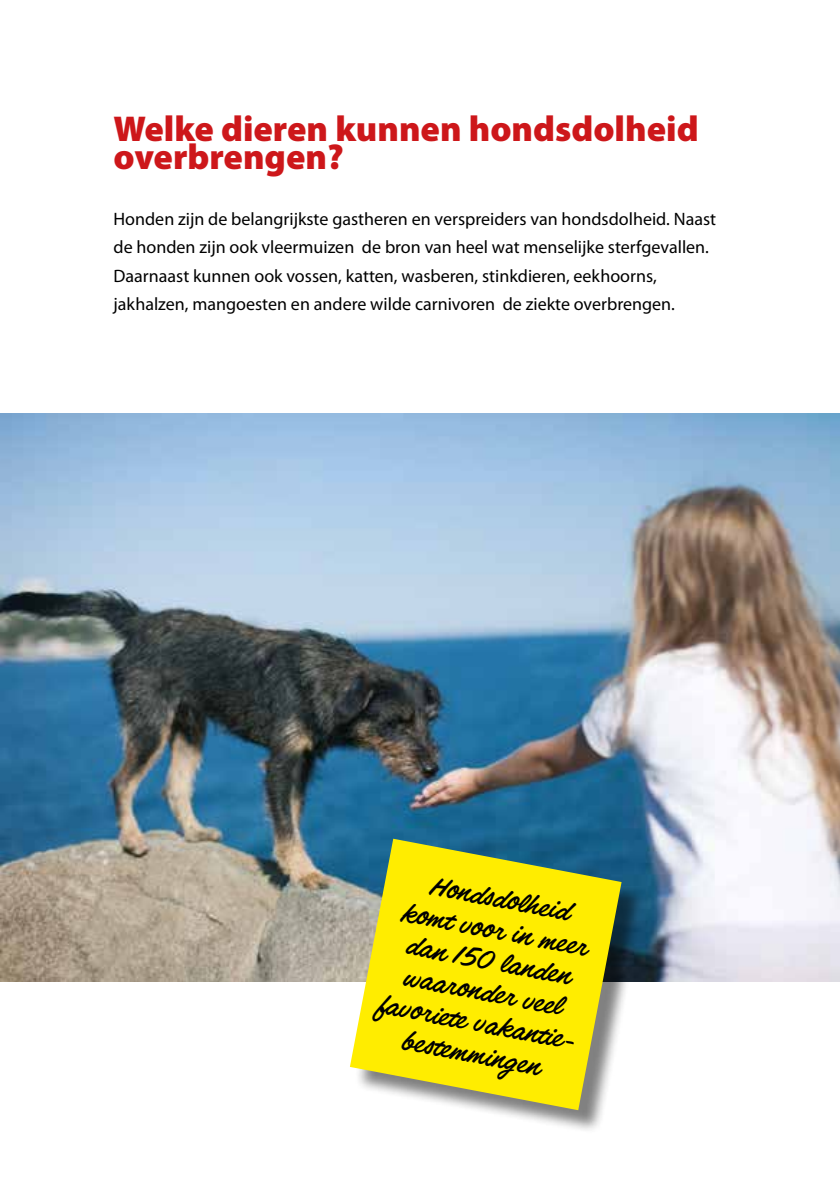
<style>
.page{position:relative;width:840px;height:1191px;background:#fff}
.page>*{position:absolute;margin:0;border:0;box-sizing:border-box;transform-origin:0 0}
.t1{font:900 36px/28px "Myriad Pro";color:#cd171a}
.t2{font:31.6px/31.6px "Filmotype Lucky";color:#000;text-align:center}
.t3{font:18px/28px "Myriad Pro";color:#000}
</style>
<div class="page">
<img style="left:0;top:414px;width:839px;height:567px">
<div style="left:353px;top:842px;width:292px;height:292px;background:#000;opacity:.5"></div>
<svg style="left:350px;top:838px;width:271px;height:272px;background:#dcd62c"></svg>
<h1 class="t1" style="left:113px;top:116px;width:586px">Welke dieren kunnen hondsdolheid overbrengen?</h1>
<p class="t3" style="left:113px;top:205px;width:603px">Honden zijn de belangrijkste gastheren en verspreiders van hondsdolheid. Naast de honden zijn ook vleermuizen de bron van heel wat menselijke sterfgevallen.<br>Daarnaast kunnen ook vossen, katten, wasberen, stinkdieren, eekhoorns, jakhalzen, mangoesten en andere wilde carnivoren de ziekte overbrengen.</p>
<h2 class="t2" style="left:405px;top:866px;width:204px;rotate:11deg">Hondsdolheid<br>komt voor in meer dan 150 landen waaronder veel favor iete vakantie&shy;bestemmingen</h2>
</div>
